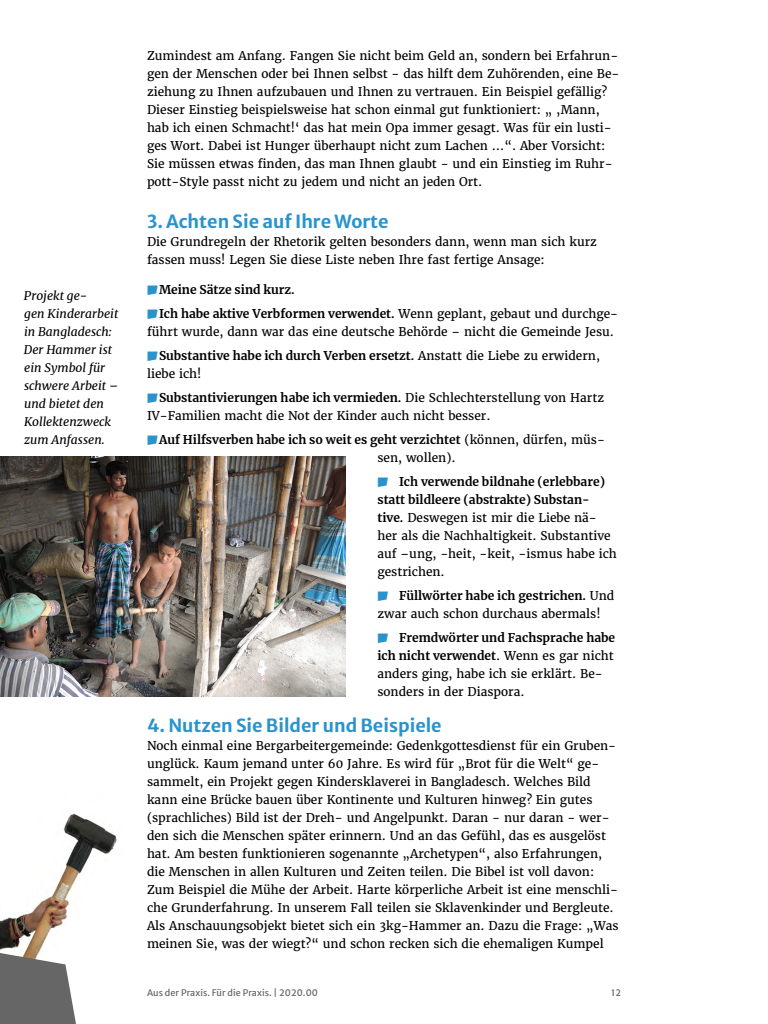
<style>
.page{position:relative;width:768px;height:1024px;background:#fff}
.page>*{position:absolute;margin:0;border:0;box-sizing:border-box;transform-origin:0 0}
.Head_3{font:700 18px "Merriweather Sans";color:#2a93cd}
.t1{font:12px/18px "Merriweather";color:#000}
.t2{font:700 12px/18px "Merriweather";color:#000}
.Kasten_Infos{font:italic 12px/18px "Merriweather";color:#000}
.t3{font:9px "Merriweather Sans";letter-spacing:.01em;color:#666}
.s1{font-weight:700}
.s2{font-weight:400}
</style>
<div class="page">
<img style="left:0;top:813px;width:117px;height:140px">
<img style="left:0;top:456px;width:345px;height:240px">
<svg style="left:0;top:953px;width:76px;height:71px;background:#7b7b7a"></svg>
<p class="Kasten_Infos" style="left:24px;top:286px;width:96px">Projekt ge-<br>gen Kinderarbeit in Bangladesch:<br>Der Hammer ist ein Symbol für schwere Arbeit – und bietet den<br>Kollektenzweck zum Anfassen.</p>
<p class="t1" style="left:147px;top:47px;width:474px">Zumindest am Anfang. Fangen Sie nicht beim Geld an, sondern bei Erfahrun&shy;gen der Menschen oder bei Ihnen selbst - das hilft dem Zuhörenden, eine Be&shy;ziehung zu Ihnen aufzubauen und Ihnen zu vertrauen. Ein Beispiel gefällig?<br>Dieser Einstieg beispielsweise hat schon einmal gut funktioniert: „ ‚Mann, hab ich einen Schmacht!‘ das hat mein Opa immer gesagt. Was für ein lusti&shy;ges Wort. Dabei ist Hunger überhaupt nicht zum Lachen …“. Aber Vorsicht:<br>Sie müssen etwas finden, das man Ihnen glaubt - und ein Einstieg im Ruhr&shy;pott-Style passt nicht zu jedem und nicht an jeden Ort.</p>
<p class="Head_3" style="left:147px;top:205px;width:243px">3. Achten Sie auf Ihre Worte</p>
<p class="t1" style="left:147px;top:233px;width:451px">Die Grundregeln der Rhetorik gelten besonders dann, wenn man sich kurz fassen muss! Legen Sie diese Liste neben Ihre fast fertige Ansage:</p>
<p class="t2" style="left:159px;top:280px;width:137px">Meine Sätze sind kurz.</p>
<p class="t1" style="left:147px;top:305px;width:473px;text-indent:12px"><span class="s1">Ich habe aktive Verbformen verwendet.</span> Wenn geplant, gebaut und durchge&shy;führt wurde, dann war das eine deutsche Behörde – nicht die Gemeinde Jesu.</p>
<p class="t2" style="left:147px;top:346px;width:455px;text-indent:12px">Substantive habe ich durch Verben ersetzt. <span class="s2">Anstatt die Liebe zu erwidern, liebe ich!</span></p>
<p class="t1" style="left:147px;top:389px;width:459px;text-indent:12px"><span class="s1">Substantivierungen habe ich vermieden.</span> Die Schlechterstellung von Hartz<br>IV-Familien macht die Not der Kinder auch nicht besser.</p>
<p class="t2" style="left:377px;top:430px;width:229px;text-indent:-218px">Auf Hilfsverben habe ich so weit es geht verzichtet <span class="s2">(können, dürfen, müs&shy;sen, wollen).</span></p>
<p class="t1" style="left:377px;top:473px;width:241px;text-indent:22px"><span class="s1">Ich verwende bildnahe (erlebbare) statt bildleere (abstrakte) Substan&shy;tive.</span> Deswegen ist mir die Liebe nä&shy;her als die Nachhaltigkeit. Substantive auf –ung, -heit, -keit, -ismus habe ich gestrichen.</p>
<p class="t1" style="left:377px;top:587px;width:238px;text-indent:22px"><span class="s1">Füllwörter habe ich gestrichen.</span> Und zwar auch schon durchaus abermals!</p>
<p class="t1" style="left:377px;top:629px;width:239px;text-indent:22px"><span class="s1">Fremdwörter und Fachsprache habe ich nicht verwendet</span>. Wenn es gar nicht anders ging, habe ich sie erklärt. Be&shy;sonders in der Diaspora.</p>
<p class="Head_3" style="left:147px;top:709px;width:296px">4. Nutzen Sie Bilder und Beispiele</p>
<p class="t1" style="left:147px;top:737px;width:473px">Noch einmal eine Bergarbeitergemeinde: Gedenkgottesdienst für ein Gruben&shy;unglück. Kaum jemand unter 60 Jahre. Es wird für „Brot für die Welt“ ge&shy;sammelt, ein Projekt gegen Kindersklaverei in Bangladesch. Welches Bild kann eine Brücke bauen über Kontinente und Kulturen hinweg? Ein gutes (sprachliches) Bild ist der Dreh- und Angelpunkt. Daran - nur daran - wer&shy;den sich die Menschen später erinnern. Und an das Gefühl, das es ausgelöst hat. Am besten funktionieren sogenannte „Archetypen“, also Erfahrungen, die Menschen in allen Kulturen und Zeiten teilen. Die Bibel ist voll davon:<br>Zum Beispiel die Mühe der Arbeit. Harte körperliche Arbeit ist eine menschli&shy;che Grunderfahrung. In unserem Fall teilen sie Sklavenkinder und Bergleute.<br>Als Anschauungsobjekt bietet sich ein 3kg-Hammer an. Dazu die Frage: „Was meinen Sie, was der wiegt?“ und schon recken sich die ehemaligen Kumpel</p>
<p class="t3" style="left:147px;top:985px;width:173px">Aus der Praxis. Für die Praxis. | 2020.00</p>
<p class="t3" style="left:611px;top:985px;width:11px">12</p>
</div>
